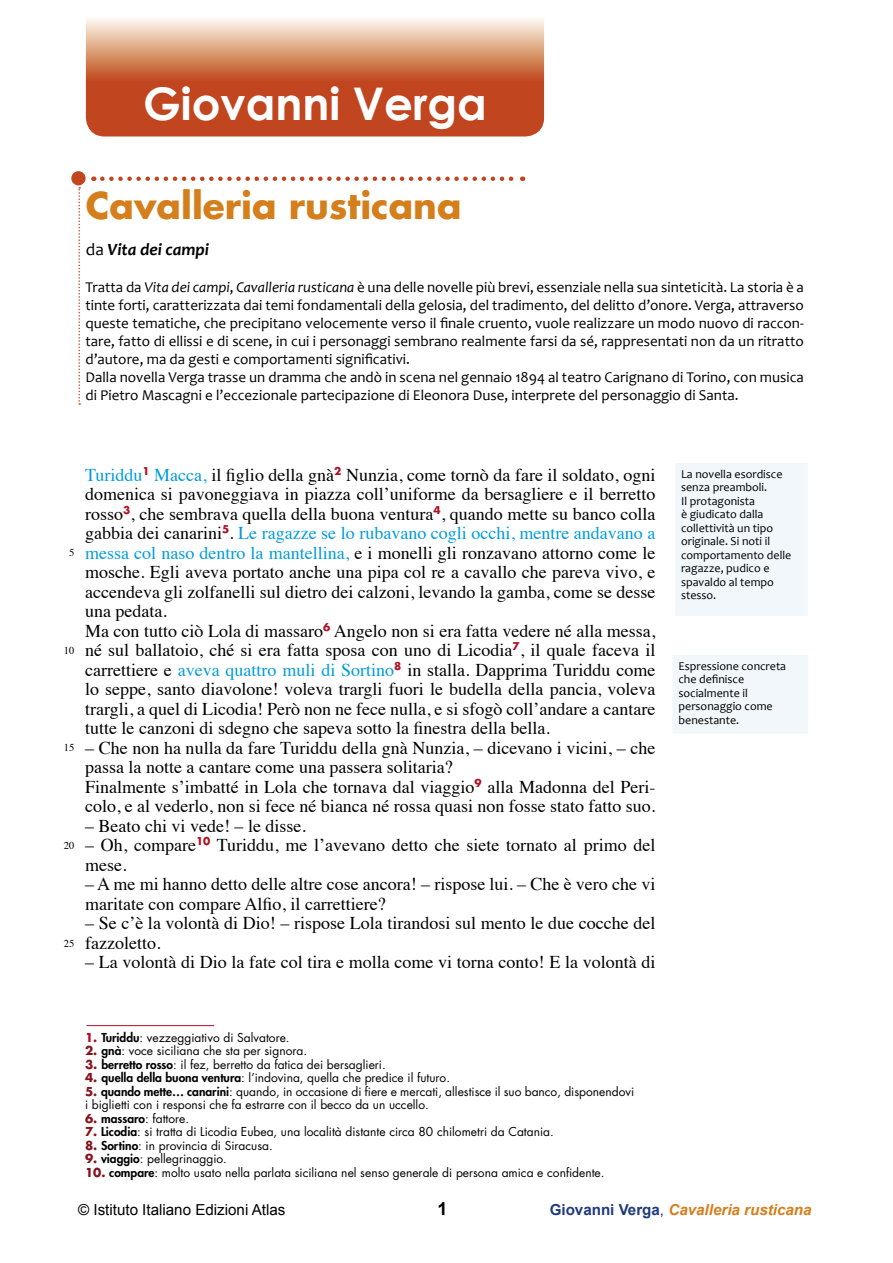
<style>
.page{position:relative;width:893px;height:1263px;background:#fff}
.page>*{position:absolute;margin:0;border:0;box-sizing:border-box;transform-origin:0 0}
.t1{font:700 45px "Century Gothic";color:#fff}
.t2{font:700 36px "Futura";color:#d57e1c}
.t3{font:18px/19.5px "Times";color:#000}
.t4{font:700 18px "Arial";color:#000}
.t5{font:italic 700 17.25px "Candara";color:#000}
.t6{font:italic 700 15.15px "Arial";color:#d57e1c}
.t7{font:15.15px "Arial";color:#000}
.t8{font:15px/18px "Candara";color:#000}
.t9{font:12px/13.5px "Futura";color:#000}
.t10{font:12px/13.5px "Candara";color:#000}
.t11{font:10.5px "Times";color:#000}
.s1{font-weight:400;font-style:normal}
.s2{font-style:italic}
.s3{color:#009cdd}
.s4{font-weight:700;color:#af1023}
.s5{font-weight:800}
.s6{font-weight:700;color:#86141c}
.s7{font-style:normal;color:#203a7f}
.s8{font-weight:400;font-style:normal;color:#203a7f}
</style>
<div class="page">
<svg style="left:88px;top:18px;width:455px;height:116px;background:#d07855"></svg>
<div style="left:86px;top:0;width:458px;height:137px;border:2px solid #fff;border-radius:18px"></div>
<svg style="left:102px;top:176px;width:421px;height:5px"></svg>
<div style="left:72px;top:172px;width:13px;height:13px;background:#c14620;border-radius:50%"></div>
<div style="left:71px;top:171px;width:15px;height:14px;border:2px solid #c14620;border-radius:50%"></div>
<svg style="left:78px;top:187px;width:2px;height:218px"></svg>
<div style="left:678px;top:466px;width:127px;height:147px;background:#f2f7fb"></div>
<div style="left:675px;top:463px;width:133px;height:153px;border:6px solid #f2f7fb"></div>
<div style="left:675px;top:658px;width:130px;height:72px;background:#f2f7fb"></div>
<div style="left:672px;top:655px;width:136px;height:78px;border:6px solid #f2f7fb"></div>
<hr style="left:87px;top:1025px;width:127px;height:1px;background:#af1023">
<h1 class="t1" style="left:143px;top:76px;width:345px">Giovanni Verga</h1>
<h2 class="t2" style="left:86px;top:180px;width:377px">Cavalleria rusticana</h2>
<p class="t5" style="left:86px;top:238px;width:125px"><span class="s1">da</span> Vita dei campi</p>
<p class="t8" style="left:85px;top:278px;width:720px">Tratta da <span class="s2">Vita dei campi</span>, <span class="s2">Cavalleria rusticana</span> è una delle novelle più brevi, essenziale nella sua sinteticità. La storia è a tinte forti, caratterizzata dai temi fondamentali della gelosia, del tradimento, del delitto d’onore. Verga, attraverso queste tematiche, che precipitano velocemente verso il finale cruento, vuole realizzare un modo nuovo di raccon&shy;tare, fatto di ellissi e di scene, in cui i personaggi sembrano realmente farsi da sé, rappresentati non da un ritratto d’autore, ma da gesti e comportamenti significativi.<br>Dalla novella Verga trasse un dramma che andò in scena nel gennaio 1894 al teatro Carignano di Torino, con musica di Pietro Mascagni e l’eccezionale partecipazione di Eleonora Duse, interprete del personaggio di Santa.</p>
<p class="t11" style="left:69px;top:543px;width:7px">5</p>
<p class="t11" style="left:64px;top:641px;width:12px">10</p>
<p class="t11" style="left:64px;top:738px;width:12px">15</p>
<p class="t11" style="left:64px;top:836px;width:12px">20</p>
<p class="t11" style="left:64px;top:933px;width:12px">25</p>
<p class="t3" style="left:85px;top:463px;width:572px"><span class="s3">Turiddu</span><sup>1</sup> <span class="s3">Macca,</span> il figlio della gnà<sup>2</sup> Nunzia, come tornò da fare il soldato, ogni domenica si pavoneggiava in piazza coll’uniforme da bersagliere e il berretto rosso<sup>3</sup>, che sembrava quella della buona ventura<sup>4</sup>, quando mette su banco colla gabbia dei canarini<sup>5</sup>. <span class="s3">Le ragazze se lo rubavano cogli occhi, mentre andavano a messa col naso dentro la mantellina,</span> e i monelli gli ronzavano attorno come le mosche. Egli aveva portato anche una pipa col re a cavallo che pareva vivo, e accendeva gli zolfanelli sul dietro dei calzoni, levando la gamba, come se desse una pedata.<br>Ma con tutto ciò Lola di massaro<sup>6</sup> Angelo non si era fatta vedere né alla messa, né sul ballatoio, ché si era fatta sposa con uno di Licodia<sup>7</sup>, il quale faceva il carrettiere e <span class="s3">aveva quattro muli di Sortino</span><sup>8</sup> in stalla. Dapprima Turiddu come lo seppe, santo diavolone! voleva trargli fuori le budella della pancia, voleva trargli, a quel di Licodia! Però non ne fece nulla, e si sfogò coll’andare a cantare tutte le canzoni di sdegno che sapeva sotto la finestra della bella.</p>
<p class="t3" style="left:85px;top:736px;width:572px">– Che non ha nulla da fare Turiddu della gnà Nunzia, – dicevano i vicini, – che passa la notte a cantare come una passera solitaria?<br>Finalmente s’imbatté in Lola che tornava dal viaggio<sup>9</sup> alla Madonna del Peri&shy;colo, e al vederlo, non si fece né bianca né rossa quasi non fosse stato fatto suo.</p>
<p class="t3" style="left:85px;top:814px;width:222px">– Beato chi vi vede! – le disse.</p>
<p class="t3" style="left:85px;top:834px;width:572px">– Oh, compare<sup>10</sup> Turiddu, me l’avevano detto che siete tornato al primo del mese.</p>
<p class="t3" style="left:85px;top:873px;width:572px">– A me mi hanno detto delle altre cose ancora! – rispose lui. – Che è vero che vi maritate con compare Alfio, il carrettiere?</p>
<p class="t3" style="left:85px;top:912px;width:572px">– Se c’è la volontà di Dio! – rispose Lola tirandosi sul mento le due cocche del fazzoletto.</p>
<p class="t3" style="left:85px;top:951px;width:572px">– La volontà di Dio la fate col tira e molla come vi torna conto! E la volontà di</p>
<p class="t10" style="left:681px;top:467px;width:112px">La novella esordisce senza preamboli.<br>Il protagonista<br>è giudicato dalla collettività un tipo originale. Si noti il comportamento delle ragazze, pudico e spavaldo al tempo stesso.</p>
<p class="t10" style="left:678px;top:659px;width:109px">Espressione concreta che definisce socialmente il personaggio come benestante.</p>
<p class="t9" style="left:85px;top:1030px;width:206px"><span class="s4">1.</span> <span class="s5">Turiddu</span>: vezzeggiativo di Salvatore.</p>
<p class="t9" style="left:85px;top:1044px;width:224px"><span class="s6">2.</span> <span class="s5">gnà</span>: voce siciliana che sta per signora.</p>
<p class="t9" style="left:85px;top:1057px;width:302px"><span class="s6">3.</span> <span class="s5">berretto rosso</span>: il fez, berretto da fatica dei bersaglieri.</p>
<p class="t9" style="left:85px;top:1071px;width:366px"><span class="s6">4.</span> <span class="s5">quella della buona ventura</span>: l’indovina, quella che predice il futuro.</p>
<p class="t9" style="left:85px;top:1084px;width:551px"><span class="s6">5.</span> <span class="s5">quando mette… canarini</span>: quando, in occasione di fiere e mercati, allestisce il suo banco, disponendovi i biglietti con i responsi che fa estrarre con il becco da un uccello.</p>
<p class="t9" style="left:85px;top:1111px;width:106px"><span class="s6">6.</span> <span class="s5">massaro</span>: fattore.</p>
<p class="t9" style="left:85px;top:1125px;width:470px"><span class="s6">7.</span> <span class="s5">Licodia</span>: si tratta di Licodia Eubea, una località distante circa 80 chilometri da Catania.</p>
<p class="t9" style="left:85px;top:1138px;width:189px"><span class="s6">8.</span> <span class="s5">Sortino</span>: in provincia di Siracusa.</p>
<p class="t9" style="left:85px;top:1152px;width:143px"><span class="s6">9.</span> <span class="s5">viaggio</span>: pellegrinaggio.</p>
<p class="t9" style="left:85px;top:1165px;width:521px"><span class="s6">10.</span> <span class="s5">compare</span>: molto usato nella parlata siciliana nel senso generale di persona amica e confidente.</p>
<p class="t7" style="left:78px;top:1201px;width:209px">© Istituto Italiano Edizioni Atlas</p>
<p class="t4" style="left:437px;top:1198px;width:12px">1</p>
<p class="t6" style="left:550px;top:1201px;width:263px"><span class="s7">Giovanni Verga</span><span class="s8">,</span> Cavalleria rusticana</p>
</div>
